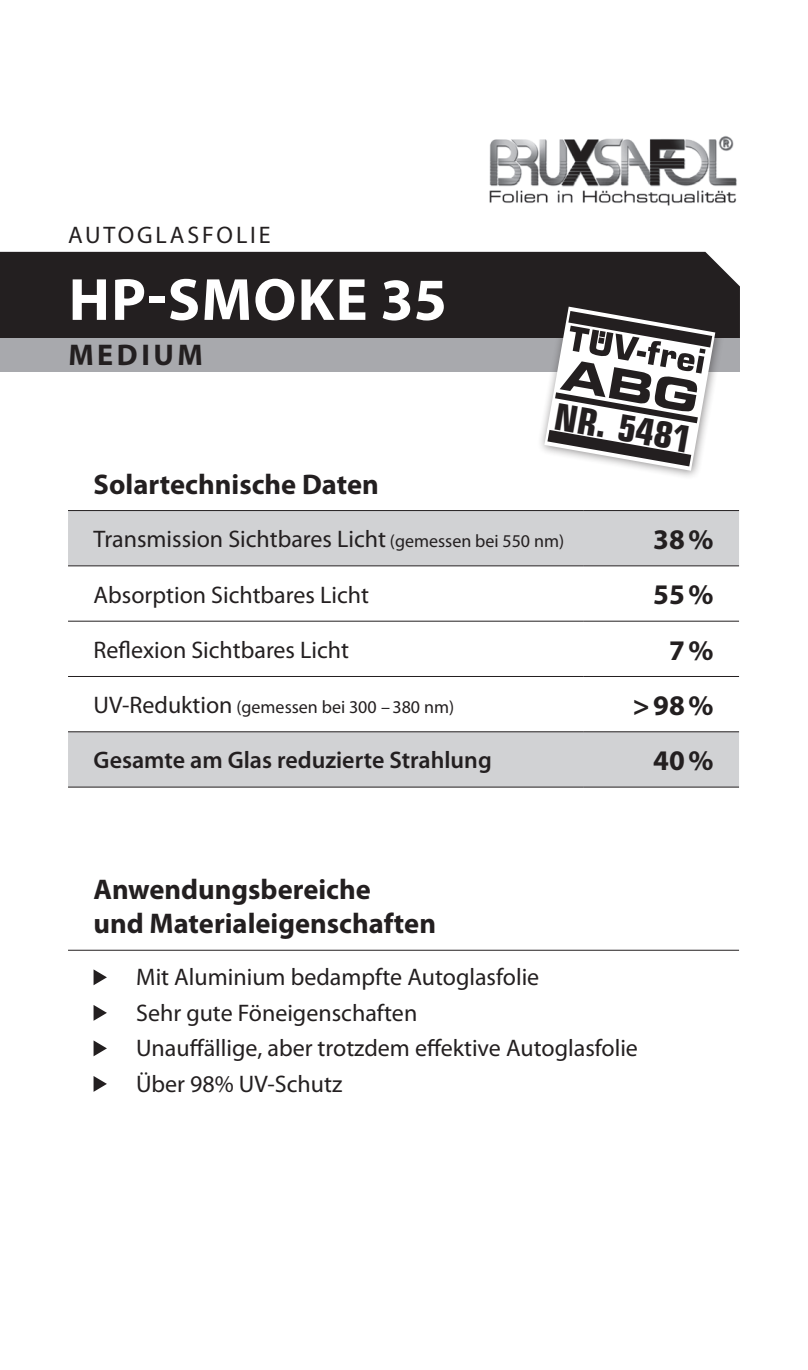
<style>
.page{position:relative;width:808px;height:1370px;background:#fff}
.page>*{position:absolute;margin:0;border:0;box-sizing:border-box;transform-origin:0 0}
.t1{font:700 60px "Myriad Pro";letter-spacing:.02em;color:#fff}
.t2{font:700 condensed 37.2px "Eurostile";color:#231f20}
.t3{font:700 30px "Myriad Pro";letter-spacing:.12em;color:#231f20}
.t4{font:700 28.5px/34.2px "Myriad Pro";color:#231f20}
.t5{font:24px/35.4px "Myriad Pro";color:#231f20}
.t6{font:600 24px "Myriad Pro";color:#231f20}
.t7{font:18px "Myriad Pro";color:#231f20}
.s1{font-size:18px}
.s2{font-size:24px}
</style>
<div class="page">
<img style="left:489px;top:136px;width:248px;height:69px">
<div style="left:0;top:252px;width:740px;height:86px;background:#231f20"></div>
<div style="left:0;top:338px;width:740px;height:33px;background:#a8a9ad"></div>
<div style="left:537px;top:299px;width:188px;height:182px;background:#231f20;opacity:.5"></div>
<svg style="left:544px;top:306px;width:171px;height:164px"></svg>
<svg style="left:68px;top:511px;width:671px;height:275px;fill:#d1d2d4"></svg>
<svg style="left:68px;top:566px;width:671px;height:110px"></svg>
<hr style="left:68px;top:565px;width:516px;height:1px;background:#231f20">
<hr style="left:584px;top:565px;width:155px;height:1px;background:#231f20">
<hr style="left:68px;top:620px;width:516px;height:1px;background:#231f20">
<hr style="left:584px;top:620px;width:155px;height:1px;background:#231f20">
<hr style="left:68px;top:676px;width:516px;height:1px;background:#231f20">
<hr style="left:584px;top:676px;width:155px;height:1px;background:#231f20">
<hr style="left:68px;top:731px;width:516px;height:1px;background:#231f20">
<hr style="left:584px;top:731px;width:155px;height:1px;background:#231f20">
<hr style="left:68px;top:786px;width:516px;height:1px;background:#231f20">
<hr style="left:584px;top:786px;width:155px;height:1px;background:#231f20">
<hr style="left:68px;top:510px;width:516px;height:1px;background:#231f20">
<hr style="left:584px;top:510px;width:155px;height:1px;background:#231f20">
<hr style="left:68px;top:949px;width:671px;height:1px;background:#231f20">
<svg style="left:94px;top:969px;width:13px;height:16px"></svg>
<svg style="left:94px;top:1005px;width:13px;height:15px"></svg>
<svg style="left:94px;top:1040px;width:13px;height:16px"></svg>
<svg style="left:94px;top:1076px;width:13px;height:15px"></svg>
<p class="t5" style="left:68px;top:217px;width:34px">Autoglasfolie</p>
<h1 class="t1" style="left:69px;top:260px;width:380px">HP-smoke 35</h1>
<p class="t3" style="left:68px;top:335px;width:136px">Medium</p>
<h2 class="t2" style="left:559px;top:393px;width:140px;rotate:10deg">NR. 5481</h2>
<p class="t4" style="left:94px;top:466px;width:287px">Solartechnische Daten</p>
<p class="t5" style="left:94px;top:521px;width:472px">Transmission Sichtbares Licht <span class="s1">(gemessen bei 550 nm)</span></p>
<p class="t4" style="left:653px;top:521px;width:62px">38%</p>
<p class="t5" style="left:94px;top:576px;width:277px">Absorption Sichtbares Licht</p>
<p class="t4" style="left:653px;top:576px;width:62px">55%</p>
<p class="t5" style="left:94px;top:631px;width:257px">Reflexion Sichtbares Licht</p>
<p class="t4" style="left:669px;top:631px;width:46px">7%</p>
<p class="t7" style="left:94px;top:696px;width:362px"><span class="s2">UV-Reduktion</span> (gemessen bei 300 –380 nm)</p>
<p class="t4" style="left:633px;top:687px;width:82px">&gt;98%</p>
<p class="t6" style="left:94px;top:745px;width:400px">Gesamte am Glas reduzierte Strahlung</p>
<p class="t4" style="left:653px;top:742px;width:62px">40%</p>
<p class="t4" style="left:94px;top:871px;width:344px">Anwendungsbereiche<br>und Materialeigenschaften</p>
<p class="t5" style="left:136px;top:959px;width:503px">Mit Aluminium bedampfte Autoglasfolie<br>Sehr gute Föneigenschaften<br>Unauffällige, aber trotzdem effektive Autoglasfolie Über 98% UV-Schutz</p>
</div>
